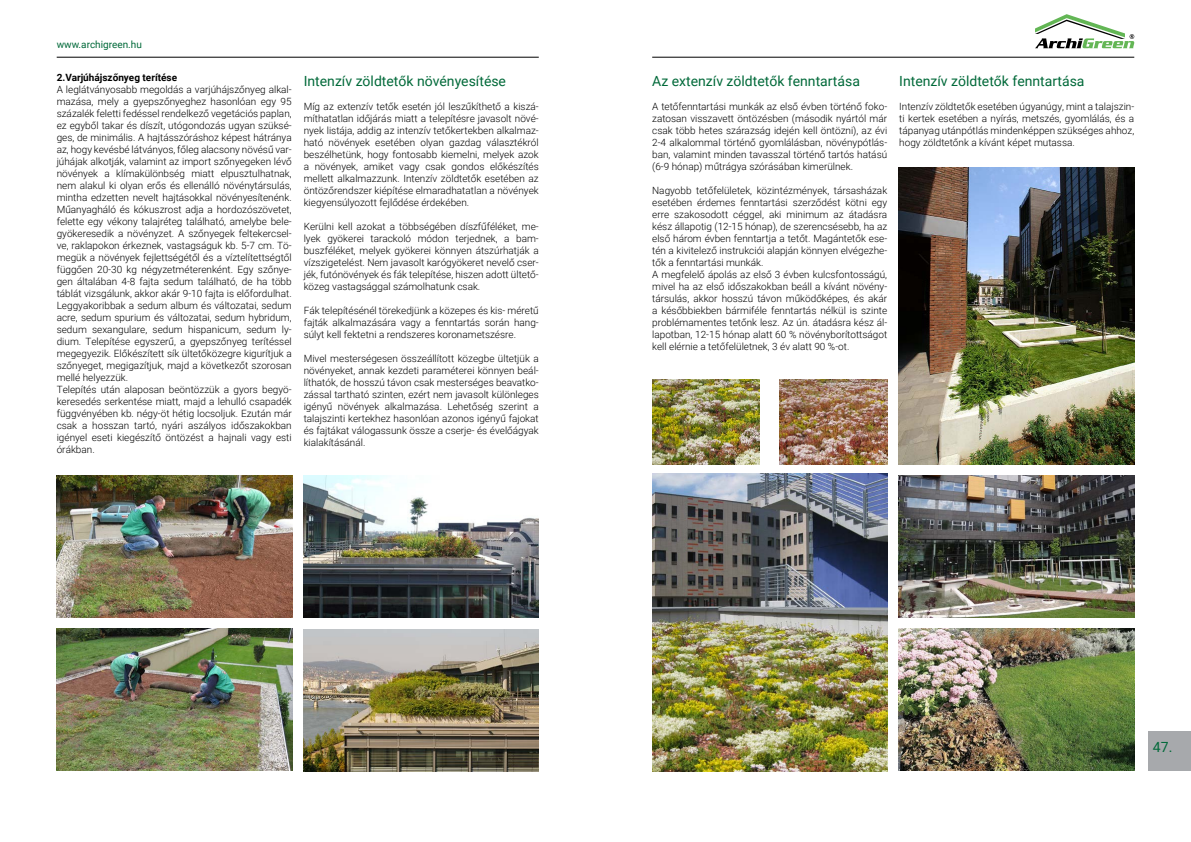
<style>
.page{position:relative;width:1191px;height:842px;background:#fff}
.page>*{position:absolute;margin:0;border:0;box-sizing:border-box;transform-origin:0 0}
.t1{font:14px "Roboto";color:#016939}
.t2{font:300 10px/12px "Roboto";color:#000;text-align:justify}
.t3{font:700 10px "Roboto";color:#000}
.t4{font:10px "Roboto";color:#016939}
</style>
<div class="page">
<svg style="left:1035px;top:14px;width:99px;height:34px"></svg>
<hr style="left:57px;top:57px;width:482px;height:1px;background:#000">
<hr style="left:652px;top:57px;width:482px;height:1px;background:#000">
<div style="left:1148px;top:731px;width:43px;height:40px;background:#a7a9ac"></div>
<img style="left:652px;top:380px;width:108px;height:85px">
<img style="left:780px;top:380px;width:107px;height:85px">
<img style="left:899px;top:476px;width:235px;height:142px">
<img style="left:899px;top:629px;width:235px;height:141px">
<img style="left:899px;top:167px;width:235px;height:298px">
<img style="left:652px;top:473px;width:235px;height:298px">
<img style="left:57px;top:629px;width:235px;height:141px">
<img style="left:57px;top:476px;width:235px;height:142px">
<img style="left:303px;top:476px;width:236px;height:142px">
<img style="left:303px;top:629px;width:236px;height:142px">
<p class="t4" style="left:57px;top:38px;width:87px">www.archigreen.hu</p>
<p class="t3" style="left:57px;top:71px;width:122px">2.Varjúhájszőnyeg terítése</p>
<p class="t2" style="left:57px;top:83px;width:236px;text-align:left">A leglátványosabb megoldás a varjúhájszőnyeg alkal&shy;mazása, mely a gyepszőnyeghez hasonlóan egy 95 százalék feletti fedéssel rendelkező vegetációs paplan, ez egyből takar és díszít, utógondozás ugyan szüksé&shy;ges, de minimális. A hajtásszóráshoz képest hátránya az, hogy kevésbé látványos, főleg alacsony növésű var&shy;júhájak alkotják, valamint az import szőnyegeken lévő növények a klímakülönbség miatt elpusztulhatnak, nem alakul ki olyan erős és ellenálló növénytársulás, mintha edzetten nevelt hajtásokkal növényesítenénk.<br>Műanyagháló és kókuszrost adja a hordozószövetet, felette egy vékony talajréteg található, amelybe bele&shy;gyökeresedik a növényzet. A szőnyegek feltekercsel&shy;ve, raklapokon érkeznek, vastagságuk kb. 5-7 cm. Tö&shy;megük a növények fejlettségétől és a víztelítettségtől függően 20-30 kg négyzetméterenként. Egy szőnye&shy;gen általában 4-8 fajta sedum található, de ha több táblát vizsgálunk, akkor akár 9-10 fajta is előfordulhat.<br>Leggyakoribbak a sedum album és változatai, sedum acre, sedum spurium és változatai, sedum hybridum, sedum sexangulare, sedum hispanicum, sedum ly&shy;dium. Telepítése egyszerű, a gyepszőnyeg terítéssel megegyezik. Előkészített sík ültetőközegre kigurítjuk a szőnyeget, megigazítjuk, majd a következőt szorosan mellé helyezzük.<br>Telepítés után alaposan beöntözzük a gyors begyö&shy;keresedés serkentése miatt, majd a lehulló csapadék függvényében kb. négy-öt hétig locsoljuk. Ezután már csak a hosszan tartó, nyári aszályos időszakokban igényel eseti kiegészítő öntözést a hajnali vagy esti órákban.</p>
<h1 class="t1" style="left:304px;top:71px;width:204px">Intenzív zöldtetők növényesítése</h1>
<p class="t2" style="left:304px;top:100px;width:236px">Míg az extenzív tetők esetén jól leszűkíthető a kiszá&shy;míthatatlan időjárás miatt a telepítésre javasolt növé&shy;nyek listája, addig az intenzív tetőkertekben alkalmaz&shy;ható növények esetében olyan gazdag választékról beszélhetünk, hogy fontosabb kiemelni, melyek azok a növények, amiket vagy csak gondos előkészítés mellett alkalmazzunk. Intenzív zöldtetők esetében az öntözőrendszer kiépítése elmaradhatatlan a növények kiegyensúlyozott fejlődése érdekében.</p>
<p class="t2" style="left:304px;top:220px;width:236px">Kerülni kell azokat a többségében díszfűféléket, me&shy;lyek gyökerei tarackoló módon terjednek, a bam&shy;buszféléket, melyek gyökerei könnyen átszúrhatják a vízszigetelést. Nem javasolt karógyökeret nevelő cser&shy;jék, futónövények és fák telepítése, hiszen adott ültető&shy;közeg vastagsággal számolhatunk csak.</p>
<p class="t2" style="left:304px;top:304px;width:236px">Fák telepítésénél törekedjünk a közepes és kis- méretű fajták alkalmazására vagy a fenntartás során hang&shy;súlyt kell fektetni a rendszeres koronametszésre.</p>
<p class="t2" style="left:304px;top:352px;width:236px">Mivel mesterségesen összeállított közegbe ültetjük a növényeket, annak kezdeti paraméterei könnyen beál&shy;líthatók, de hosszú távon csak mesterséges beavatko&shy;zással tartható szinten, ezért nem javasolt különleges igényű növények alkalmazása. Lehetőség szerint a talajszinti kertekhez hasonlóan azonos igényű fajokat és fajtákat válogassunk össze a cserje- és évelőágyak kialakításánál.</p>
<h1 class="t1" style="left:652px;top:71px;width:209px">Az extenzív zöldtetők fenntartása</h1>
<p class="t2" style="left:652px;top:100px;width:236px">A tetőfenntartási munkák az első évben történő foko&shy;zatosan visszavett öntözésben (második nyártól már csak több hetes szárazság idején kell öntözni), az évi 2-4 alkalommal történő gyomlálásban, növénypótlás&shy;ban, valamint minden tavasszal történő tartós hatású (6-9 hónap) műtrágya szórásában kimerülnek.</p>
<p class="t2" style="left:652px;top:184px;width:236px;text-align:left">Nagyobb tetőfelületek, közintézmények, társasházak esetében érdemes fenntartási szerződést kötni egy erre szakosodott céggel, aki minimum az átadásra kész állapotig (12-15 hónap), de szerencsésebb, ha az első három évben fenntartja a tetőt. Magántetők ese&shy;tén a kivitelező instrukciói alapján könnyen elvégezhe&shy;tők a fenntartási munkák.<br>A megfelelő ápolás az első 3 évben kulcsfontosságú, mivel ha az első időszakokban beáll a kívánt növény&shy;társulás, akkor hosszú távon működőképes, és akár a későbbiekben bármiféle fenntartás nélkül is szinte problémamentes tetőnk lesz. Az ún. átadásra kész ál&shy;lapotban, 12-15 hónap alatt 60 % növényborítottságot kell elérnie a tetőfelületnek, 3 év alatt 90 %-ot.</p>
<h1 class="t1" style="left:899px;top:71px;width:187px">Intenzív zöldtetők fenntartása</h1>
<p class="t2" style="left:899px;top:100px;width:236px">Intenzív zöldtetők esetében úgyanúgy, mint a talajszin&shy;ti kertek esetében a nyírás, metszés, gyomlálás, és a tápanyag utánpótlás mindenképpen szükséges ahhoz, hogy zöldtetőnk a kívánt képet mutassa.</p>
<h1 class="t1" style="left:1153px;top:737px;width:21px">47.</h1>
</div>
